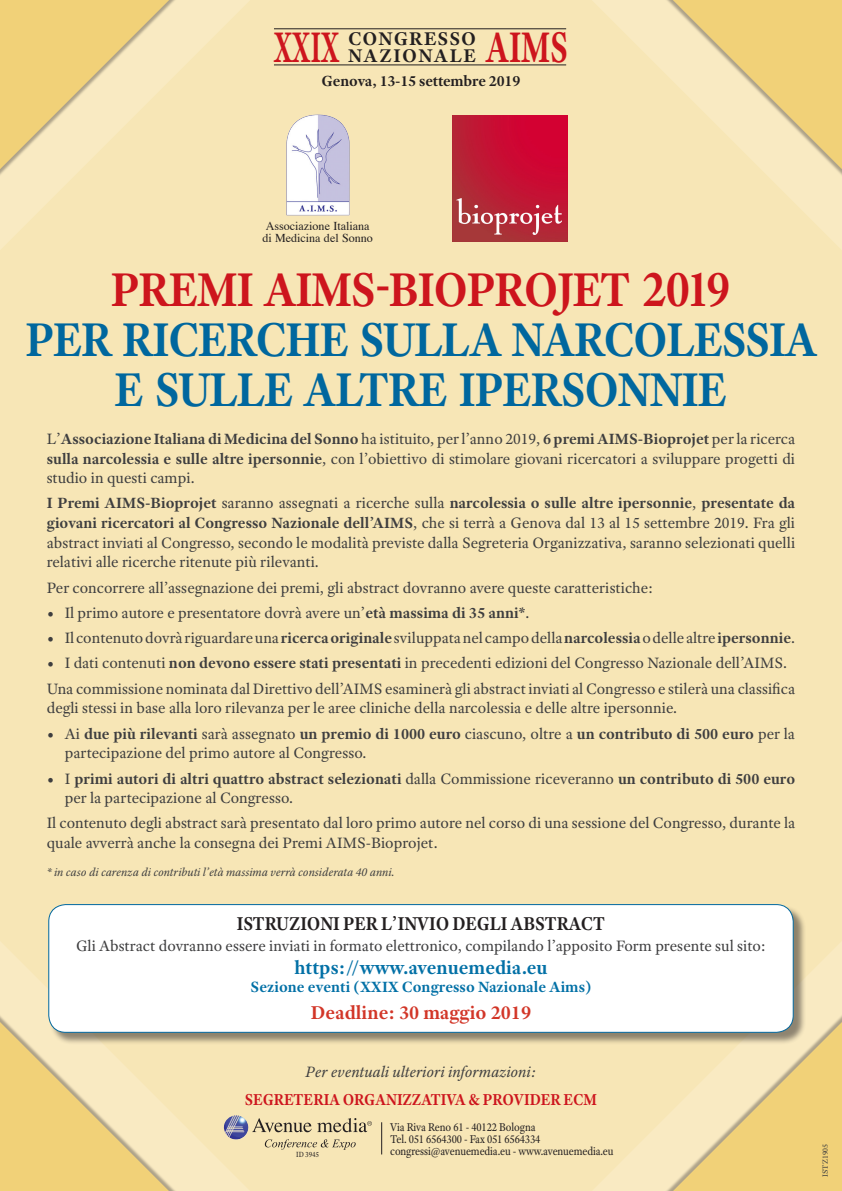
<style>
.page{position:relative;width:842px;height:1191px;background:#f7e6b6}
.page>*{position:absolute;margin:0;border:0;box-sizing:border-box;transform-origin:0 0}
.t1{font:700 51px/50px "Adobe Text Pro";letter-spacing:-.03em;color:#00679e;text-align:center;scale:.9 1}
.t2{font:700 51px "Adobe Text Pro";letter-spacing:-.03em;color:#cd151d;scale:.9 1}
.t3{font:700 46.1px "Adobe Text Pro";color:#cd151d;scale:.6 1}
.t4{font:700 46.1px "Adobe Text Pro";color:#cd151d;scale:.71 1}
.t5{font:700 20px "Adobe Text Pro";letter-spacing:-.01em;color:#231f20;scale:.9 1}
.t6{font:700 20px "Adobe Text Pro";color:#0270a6}
.t7{font:700 20px "Adobe Text Pro";color:#d23628}
.t8{font:700 19.8px "Adobe Text Pro";letter-spacing:.065em;color:#231f20}
.t9{font:700 17px "Adobe Text Pro";letter-spacing:-.01em;color:#cd151d;scale:.9 1}
.t10{font:16px/19.6px "Adobe Text Pro";color:#3e3e3f}
.t11{font:700 16px/19.6px "Adobe Text Pro";color:#3e3e3f}
.t12{font:700 16px "Adobe Text Pro";color:#0270a6}
.t13{font:italic 16px "Adobe Text Pro";color:#3e3e3f}
.t14{font:700 15.7px "Adobe Text Pro";letter-spacing:-.01em;color:#231f20}
.t15{font:12.1px/12.1px "Times";color:#231f20}
.t16{font:12px/12px "Adobe Text Pro";letter-spacing:-.01em;color:#231f20;scale:.9 1}
.t17{font:italic 12px "Adobe Text Pro";color:#3e3e3f}
.t18{font:8px "Adobe Text Pro";color:#3e3e3f}
.t19{font:8px "Adobe Text Pro";letter-spacing:-.01em;color:#231f20;scale:.9 1}
.s1{font-weight:700}
.s2{font-weight:400}
</style>
<div class="page">
<svg style="left:0;top:942px;width:249px;height:249px"></svg>
<div style="left:0;top:1009px;width:182px;height:182px;background:#f9eac2"></div>
<svg style="left:0;top:1022px;width:169px;height:169px"></svg>
<svg style="left:593px;top:0;width:249px;height:249px"></svg>
<div style="left:660px;top:0;width:182px;height:182px;background:#f7e6b6"></div>
<svg style="left:673px;top:0;width:169px;height:169px"></svg>
<svg style="left:593px;top:942px;width:249px;height:249px"></svg>
<div style="left:660px;top:1008px;width:182px;height:183px;background:#f9eac2"></div>
<svg style="left:673px;top:1022px;width:169px;height:169px"></svg>
<svg style="left:0;top:0;width:249px;height:249px"></svg>
<div style="left:0;top:0;width:183px;height:181px;background:#f7e6b6"></div>
<svg style="left:0;top:0;width:169px;height:169px"></svg>
<hr style="left:274px;top:28px;width:292px;height:1px;background:#231f20">
<hr style="left:274px;top:65px;width:292px;height:1px;background:#231f20">
<img style="left:286px;top:114px;width:63px;height:102px">
<img style="left:453px;top:116px;width:115px;height:126px">
<div style="left:50px;top:905px;width:756px;height:140px;background:#231f20;opacity:.5"></div>
<div style="left:49px;top:904px;width:744px;height:128px;background:#fff;border-radius:17px"></div>
<div style="left:48px;top:904px;width:746px;height:128px;border:1px solid #00679e;border-radius:17px"></div>
<img style="left:223px;top:1115px;width:25px;height:24px">
<svg style="left:252px;top:1118px;width:120px;height:14px"></svg>
<svg style="left:265px;top:1139px;width:91px;height:10px"></svg>
<hr style="left:381px;top:1122px;width:1px;height:32px;background:#231f20">
<h2 class="t3" style="left:274px;top:17px;width:110px">XXIX</h2>
<p class="t8" style="left:348px;top:26px;width:130px">CONGRESSO</p>
<p class="t8" style="left:348px;top:43px;width:130px">NAZIONALE</p>
<h2 class="t4" style="left:486px;top:17px;width:117px">AIMS</h2>
<p class="t14" style="left:322px;top:71px;width:200px">Genova, 13-15 settembre 2019</p>
<p class="t15" style="left:262px;top:219px;width:112px">Associazione Italiana di Medicina del Sonno</p>
<h1 class="t2" style="left:111px;top:256px;width:691px">PREMI AIMS-BIOPROJET 2019</h1>
<h1 class="t1" style="left:26px;top:313px;width:880px">PER RICERCHE SULLA NARCOLESSIA<br>E SULLE ALTRE IPERSONNIE</h1>
<p class="t10" style="left:47px;top:429px;width:750px;text-align:justify">L’<span class="s1">Associazione Italiana di Medicina del Sonno</span> ha istituito, per l’anno 2019, <span class="s1">6 premi AIMS-Bioprojet</span> per la ricerca <span class="s1">sulla narcolessia e sulle altre ipersonnie</span>, con l’obiettivo di stimolare giovani ricercatori a sviluppare progetti di studio in questi campi.</p>
<p class="t10" style="left:47px;top:493px;width:750px;text-align:justify"><span class="s1">I Premi AIMS-Bioprojet</span> saranno assegnati a ricerche sulla <span class="s1">narcolessia o sulle altre ipersonnie</span>, <span class="s1">presentate da giovani ricercatori al Congresso Nazionale dell’AIMS</span>, che si terrà a Genova dal 13 al 15 settembre 2019. Fra gli abstract inviati al Congresso, secondo le modalità previste dalla Segreteria Organizzativa, saranno selezionati quelli relativi alle ricerche ritenute più rilevanti.</p>
<p class="t10" style="left:47px;top:577px;width:608px">Per concorrere all’assegnazione dei premi, gli abstract dovranno avere queste caratteristiche:</p>
<p class="t10" style="left:47px;top:602px;width:484px">• Il primo autore e presentatore dovrà avere un’<span class="s1">età massima di 35 anni*</span>.</p>
<p class="t10" style="left:47px;top:628px;width:750px">• Il contenuto dovrà riguardare una <span class="s1">ricerca originale</span> sviluppata nel campo della <span class="s1">narcolessia</span> o delle altre <span class="s1">ipersonnie</span>.</p>
<p class="t10" style="left:47px;top:650px;width:750px;line-height:25.3px">• I dati contenuti <span class="s1">non devono essere stati presentati</span> in precedenti edizioni del Congresso Nazionale dell’AIMS.<br>Una commissione nominata dal Direttivo dell’AIMS esaminerà gli abstract inviati al Congresso e stilerà una classifica</p>
<p class="t10" style="left:47px;top:698px;width:632px">degli stessi in base alla loro rilevanza per le aree cliniche della narcolessia e delle altre ipersonnie.</p>
<p class="t10" style="left:65px;top:723px;width:732px;text-indent:-18px">• Ai <span class="s1">due più rilevanti</span> sarà assegnato <span class="s1">un premio di 1000 euro</span> ciascuno, oltre a <span class="s1">un contributo di 500 euro</span> per la partecipazione del primo autore al Congresso.</p>
<p class="t11" style="left:65px;top:768px;width:732px;text-indent:-18px"><span class="s2">• I</span> primi autori di altri quattro abstract selezionati <span class="s2">dalla Commissione riceveranno</span> un contributo di 500 euro <span class="s2">per la partecipazione al Congresso.</span></p>
<p class="t10" style="left:47px;top:813px;width:750px">Il contenuto degli abstract sarà presentato dal loro primo autore nel corso di una sessione del Congresso, durante la quale avverrà anche la consegna dei Premi AIMS-Bioprojet.</p>
<p class="t17" style="left:47px;top:864px;width:349px">* in caso di carenza di contributi l’età massima verrà considerata 40 anni.</p>
<p class="t5" style="left:237px;top:911px;width:411px">ISTRUZIONI PER L’INVIO DEGLI ABSTRACT</p>
<p class="t10" style="left:76px;top:935px;width:691px">Gli Abstract dovranno essere inviati in formato elettronico, compilando l’apposito Form presente sul sito:</p>
<p class="t6" style="left:294px;top:955px;width:255px">https://www.avenuemedia.eu</p>
<p class="t12" style="left:251px;top:977px;width:342px">Sezione eventi (XXIX Congresso Nazionale Aims)</p>
<p class="t7" style="left:311px;top:999px;width:222px">Deadline: 30 maggio 2019</p>
<p class="t13" style="left:306px;top:1062px;width:232px">Per eventuali ulteriori informazioni:</p>
<p class="t9" style="left:245px;top:1088px;width:21px">Segreteria</p>
<p class="t9" style="left:343px;top:1088px;width:24px">Organizzativa</p>
<p class="t9" style="left:468px;top:1088px;width:39px">&amp; Provider</p>
<p class="t9" style="left:564px;top:1088px;width:39px">ECM</p>
<p class="t16" style="left:390px;top:1120px;width:168px">Via Riva Reno 61 - 40122 Bologna<br>Tel. 051 6564300 - Fax 051 6564334</p>
<p class="t19" style="left:296px;top:1149px;width:27px">ID 3945</p>
<p class="t16" style="left:390px;top:1144px;width:250px">congressi@avenuemedia.eu - www.avenuemedia.eu</p>
<p class="t18" style="left:820px;top:1176px;width:34px;rotate:-90deg">ISTZ1905</p>
</div>
